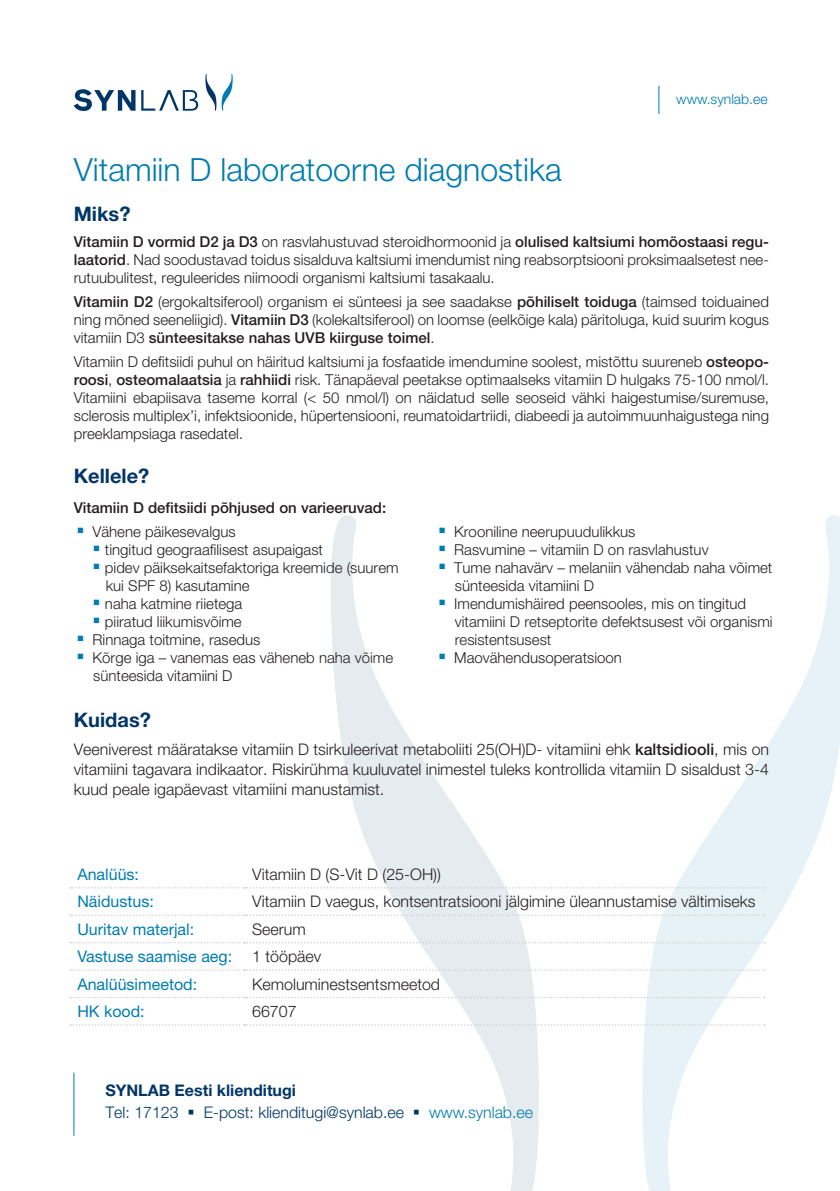
<style>
.page{position:relative;width:840px;height:1191px;background:#fff}
.page>*{position:absolute;margin:0;border:0;box-sizing:border-box;transform-origin:0 0}
.t1{font:300 32px "Helvetica Neue LT Std";color:#007cb1}
.t2{font:700 20px "Helvetica Neue LT Std";color:#003667}
.t3{font:300 16px/20px "Helvetica Neue LT Std";color:#231f20;text-align:justify}
.t4{font:16px/27.4px "Helvetica Neue LT Std";color:#007cb1}
.t5{font:300 16px/22px "Helvetica Neue LT Std";color:#003667}
.t6{font:300 15px/18px "Helvetica Neue LT Std";color:#231f20}
.t7{font:500 15px "Helvetica Neue LT Std";color:#231f20}
.t8{font:300 14px "Helvetica Neue LT Std";color:#007cb1}
.s1{font-weight:500}
.s2{color:#007cb1}
.s3{font-weight:300;color:#231f20}
.s4{font-weight:700}
</style>
<div class="page">
<svg style="left:330px;top:515px;width:209px;height:676px"></svg>
<svg style="left:641px;top:515px;width:198px;height:676px"></svg>
<hr style="left:73px;top:1072px;width:1px;height:63px;background:#007cb1">
<svg style="left:658px;top:86px;width:1px;height:28px"></svg>
<svg style="left:205px;top:74px;width:27px;height:37px"></svg>
<svg style="left:74px;top:89px;width:61px;height:22px"></svg>
<svg style="left:141px;top:90px;width:57px;height:21px"></svg>
<svg style="left:70px;top:887px;width:694px;height:1px"></svg>
<svg style="left:70px;top:914px;width:694px;height:2px"></svg>
<svg style="left:70px;top:942px;width:694px;height:1px"></svg>
<svg style="left:70px;top:969px;width:694px;height:2px"></svg>
<svg style="left:70px;top:996px;width:694px;height:2px"></svg>
<svg style="left:70px;top:1024px;width:694px;height:1px"></svg>
<h1 class="t1" style="left:74px;top:150px;width:489px">Vitamiin D laboratoorne diagnostika</h1>
<p class="t8" style="left:676px;top:90px;width:93px">www.synlab.ee</p>
<h2 class="t2" style="left:74px;top:201px;width:58px">Miks?</h2>
<p class="t6" style="left:74px;top:232px;width:696px;text-align:justify"><span class="s1">Vitamiin D vormid D2 ja D3</span> on rasvlahustuvad steroidhormoonid ja <span class="s1">olulised kaltsiumi homöostaasi regu&shy;laatorid</span>. Nad soodustavad toidus sisalduva kaltsiumi imendumist ning reabsorptsiooni proksimaalsetest nee&shy;rutuubulitest, reguleerides niimoodi organismi kaltsiumi tasakaalu.</p>
<p class="t6" style="left:74px;top:292px;width:696px;text-align:justify"><span class="s1">Vitamiin D2</span> (ergokaltsiferool) organism ei sünteesi ja see saadakse <span class="s1">põhiliselt toiduga</span> (taimsed toiduained ning mõned seeneliigid). <span class="s1">Vitamiin D3</span> (kolekaltsiferool) on loomse (eelkõige kala) päritoluga, kuid suurim kogus vitamiin D3 <span class="s1">sünteesitakse nahas UVB kiirguse toimel</span>.</p>
<p class="t6" style="left:74px;top:352px;width:696px;text-align:justify">Vitamiin D defitsiidi puhul on häiritud kaltsiumi ja fosfaatide imendumine soolest, mistõttu suureneb <span class="s1">osteopo&shy;roosi</span>, <span class="s1">osteomalaatsia</span> ja <span class="s1">rahhiidi</span> risk. Tänapäeval peetakse optimaalseks vitamiin D hulgaks 75-100 nmol/l.<br>Vitamiini ebapiisava taseme korral (&lt; 50 nmol/l) on näidatud selle seoseid vähki haigestumise/suremuse, sclerosis multiplex’i, infektsioonide, hüpertensiooni, reumatoidartriidi, diabeedi ja autoimmuunhaigustega ning preeklampsiaga rasedatel.</p>
<h2 class="t2" style="left:74px;top:463px;width:77px">Kellele?</h2>
<p class="t7" style="left:74px;top:499px;width:314px">Vitamiin D defitsiidi põhjused on varieeruvad:</p>
<p class="t6" style="left:76px;top:522px;width:161px"><span class="s2">▪</span> Vähene päikesevalgus</p>
<p class="t6" style="left:92px;top:540px;width:232px"><span class="s2">▪</span> tingitud geograafilisest asupaigast</p>
<p class="t6" style="left:106px;top:558px;width:294px;text-indent:-13px"><span class="s2">▪</span> pidev päiksekaitsefaktoriga kreemide (suurem kui SPF 8) kasutamine</p>
<p class="t6" style="left:92px;top:594px;width:151px"><span class="s2">▪</span> naha katmine riietega</p>
<p class="t6" style="left:92px;top:612px;width:151px"><span class="s2">▪</span> piiratud liikumisvõime</p>
<p class="t6" style="left:76px;top:630px;width:185px"><span class="s2">▪</span> Rinnaga toitmine, rasedus</p>
<p class="t6" style="left:93px;top:648px;width:301px;text-indent:-17px"><span class="s2">▪</span> Kõrge iga – vanemas eas väheneb naha võime sünteesida vitamiini D</p>
<p class="t6" style="left:438px;top:522px;width:199px"><span class="s2">▪</span> Krooniline neerupuudulikkus</p>
<p class="t6" style="left:438px;top:540px;width:272px"><span class="s2">▪</span> Rasvumine – vitamiin D on rasvlahustuv</p>
<p class="t6" style="left:454px;top:558px;width:319px;text-indent:-17px"><span class="s2">▪</span> Tume nahavärv – melaniin vähendab naha võimet sünteesida vitamiini D</p>
<p class="t6" style="left:454px;top:594px;width:319px;text-indent:-17px"><span class="s2">▪</span> Imendumishäired peensooles, mis on tingitud vitamiini D retseptorite defektsusest või organismi resistentsusest</p>
<p class="t6" style="left:438px;top:648px;width:185px"><span class="s2">▪</span> Maovähendusoperatsioon</p>
<h2 class="t2" style="left:74px;top:707px;width:79px">Kuidas?</h2>
<p class="t3" style="left:74px;top:739px;width:696px">Veeniverest määratakse vitamiin D tsirkuleerivat metaboliiti 25(OH)D- vitamiini ehk <span class="s1">kaltsidiooli</span>, mis on vitamiini tagavara indikaator. Riskirühma kuuluvatel inimestel tuleks kontrollida vitamiin D sisaldust 3-4 kuud peale igapäevast vitamiini manustamist.</p>
<p class="t4" style="left:77px;top:860px;width:63px">Analüüs:</p>
<p class="t3" style="left:252px;top:863px;width:190px">Vitamiin D (S-Vit D (25-OH))</p>
<p class="t4" style="left:77px;top:887px;width:78px">Näidustus:</p>
<p class="t3" style="left:252px;top:891px;width:504px">Vitamiin D vaegus, kontsentratsiooni jälgimine üleannustamise vältimiseks</p>
<p class="t4" style="left:77px;top:915px;width:118px">Uuritav materjal:</p>
<p class="t4" style="left:77px;top:915px;width:245px;text-indent:175px"><span class="s3">Seerum<br></span>Vastuse saamise aeg: <span class="s3">1 tööpäev<br></span>Analüüsimeetod:</p>
<p class="t3" style="left:252px;top:973px;width:189px">Kemoluminestsentsmeetod</p>
<p class="t4" style="left:77px;top:997px;width:69px">HK kood:</p>
<p class="t3" style="left:252px;top:1001px;width:46px">66707</p>
<p class="t5" style="left:105px;top:1078px;width:429px"><span class="s4">SYNLAB Eesti klienditugi<br></span>Tel: 17123 ▪ E-post: klienditugi@synlab.ee ▪ <span class="s2">www.synlab.ee</span></p>
</div>
